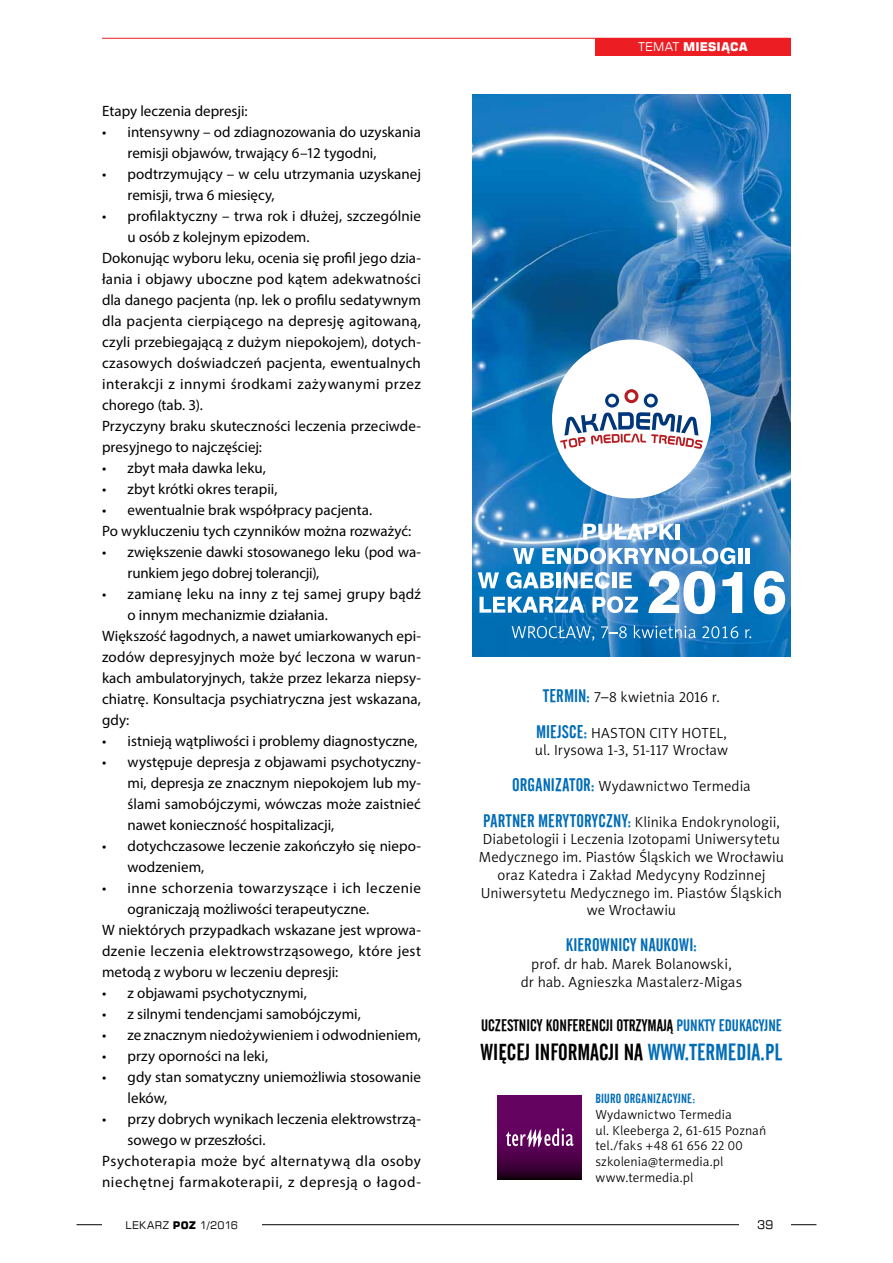
<style>
.page{position:relative;width:893px;height:1263px;background:#fff}
.page>*{position:absolute;margin:0;border:0;box-sizing:border-box;transform-origin:0 0}
.t1{font:22.95px "Alternate Gothic No 2 EU Normal";color:#000}
.t2{font:18px "Alternate Gothic No 2 EU Normal";letter-spacing:.01em;color:#006cb7}
.t3{font:16.5px "Alternate Gothic No 2 EU Normal";color:#000}
.t4{font:15px/21px "Myriad Pro";letter-spacing:.005em;color:#000}
.t5{font:15px "Myriad Pro";letter-spacing:.03em;color:#000}
.t6{font:15px "Myriad Pro";letter-spacing:.025em;color:#000}
.t7{font:15px "Myriad Pro";letter-spacing:.04em;color:#000}
.t8{font:14.85px/17.7px "Naomi Sans EFNTT Light";letter-spacing:.005em;color:#000;text-align:center}
.t9{font:13.2px/15.8px "Naomi Sans EFNTT Light";letter-spacing:.01em;color:#000}
.t10{font:13.2px "Alternate Gothic No 2 EU Normal";letter-spacing:.02em;color:#006cb7}
.t11{font:700 12px "Square 721 EU";letter-spacing:.01em;color:#fff}
.t12{font:12px "Square 721 EU";color:#000}
.t13{font:10.5px "Square 721 EU";letter-spacing:.03em;color:#000}
.s1{font-weight:400}
.s2{font-family:"Alternate Gothic No 2 EU Normal";font-size:18px;color:#006cb7}
.s3{color:#006cb7}
.s4{font-weight:700}
</style>
<div class="page">
<hr style="left:77px;top:1224px;width:739px;height:1px;background:#000">
<div style="left:740px;top:1216px;width:51px;height:17px;background:#fff"></div>
<div style="left:102px;top:1216px;width:159px;height:17px;background:#fff"></div>
<hr style="left:102px;top:38px;width:689px;height:1px;background:#ed1d24">
<div style="left:595px;top:38px;width:196px;height:17px;background:#ed1d24"></div>
<img style="left:472px;top:95px;width:319px;height:561px">
<svg style="left:497px;top:1095px;width:85px;height:85px"></svg>
<svg style="left:498px;top:1096px;width:83px;height:84px;background:#51014c"></svg>
<svg style="left:505px;top:1128px;width:68px;height:21px"></svg>
<svg style="left:513px;top:548px;width:21px;height:16px"></svg>
<svg style="left:542px;top:547px;width:193px;height:17px"></svg>
<hr style="left:738px;top:548px;width:4px;height:16px;background:#fff">
<hr style="left:746px;top:548px;width:4px;height:16px;background:#fff">
<svg style="left:478px;top:572px;width:21px;height:16px"></svg>
<svg style="left:506px;top:572px;width:48px;height:17px"></svg>
<div style="left:556px;top:572px;width:5px;height:16px;background:#fff"></div>
<svg style="left:564px;top:572px;width:46px;height:17px"></svg>
<hr style="left:612px;top:572px;width:4px;height:16px;background:#fff">
<svg style="left:619px;top:572px;width:13px;height:16px"></svg>
<svg style="left:479px;top:597px;width:105px;height:16px"></svg>
<svg style="left:593px;top:596px;width:45px;height:17px"></svg>
<svg style="left:648px;top:571px;width:67px;height:43px"></svg>
<svg style="left:722px;top:572px;width:20px;height:41px"></svg>
<svg style="left:754px;top:571px;width:31px;height:43px"></svg>
<svg style="left:512px;top:626px;width:82px;height:15px"></svg>
<svg style="left:601px;top:626px;width:26px;height:12px"></svg>
<svg style="left:634px;top:625px;width:62px;height:13px"></svg>
<svg style="left:702px;top:626px;width:36px;height:12px"></svg>
<svg style="left:745px;top:629px;width:6px;height:9px"></svg>
<div style="left:552px;top:339px;width:159px;height:159px;background:#fff;border-radius:50%"></div>
<svg style="left:560px;top:389px;width:231px;height:151px"></svg>
<p class="t4" style="left:102px;top:100px;width:147px">Etapy leczenia depresji:</p>
<p class="t4" style="left:128px;top:121px;width:295px;text-indent:-26px">• intensywny – od zdiagnozowania do uzyskania remisji objawów, trwający 6–12 tygodni,</p>
<p class="t4" style="left:128px;top:163px;width:295px;text-indent:-26px">• podtrzymujący – w celu utrzymania uzyskanej remisji, trwa 6 miesięcy,</p>
<p class="t4" style="left:102px;top:205px;width:320px">• profilaktyczny – trwa rok i dłużej, szczególnie</p>
<p class="t4" style="left:128px;top:226px;width:184px">u osób z kolejnym epizodem.</p>
<p class="t4" style="left:102px;top:247px;width:320px">Dokonując wyboru leku, ocenia się profil jego dzia-</p>
<p class="t4" style="left:102px;top:268px;width:320px">łania i objawy uboczne pod kątem adekwatności</p>
<p class="t4" style="left:102px;top:289px;width:320px">dla danego pacjenta (np. lek o profilu sedatywnym</p>
<p class="t4" style="left:102px;top:310px;width:320px">dla pacjenta cierpiącego na depresję agitowaną,</p>
<p class="t4" style="left:102px;top:331px;width:320px">czyli przebiegającą z dużym niepokojem), dotych-</p>
<p class="t4" style="left:102px;top:352px;width:320px">czasowych doświadczeń pacjenta, ewentualnych</p>
<p class="t5" style="left:102px;top:375px;width:320px">interakcji z innymi środkami zażywanymi przez</p>
<p class="t4" style="left:102px;top:394px;width:102px">chorego (tab. 3).</p>
<p class="t4" style="left:102px;top:415px;width:320px">Przyczyny braku skuteczności leczenia przeciwde-</p>
<p class="t4" style="left:102px;top:436px;width:162px">presyjnego to najczęściej:</p>
<p class="t4" style="left:102px;top:457px;width:165px">• zbyt mała dawka leku,</p>
<p class="t4" style="left:102px;top:478px;width:177px">• zbyt krótki okres terapii,</p>
<p class="t4" style="left:102px;top:499px;width:311px">• ewentualnie brak współpracy pacjenta.<br>Po wykluczeniu tych czynników można rozważyć:</p>
<p class="t4" style="left:128px;top:541px;width:295px;text-indent:-26px">• zwiększenie dawki stosowanego leku (pod wa&shy;runkiem jego dobrej tolerancji),</p>
<p class="t4" style="left:102px;top:583px;width:320px">• zamianę leku na inny z tej samej grupy bądź</p>
<p class="t4" style="left:128px;top:604px;width:202px">o innym mechanizmie działania.</p>
<p class="t4" style="left:102px;top:625px;width:320px">Większość łagodnych, a nawet umiarkowanych epi-</p>
<p class="t4" style="left:102px;top:646px;width:320px">zodów depresyjnych może być leczona w warun-</p>
<p class="t4" style="left:102px;top:667px;width:320px">kach ambulatoryjnych, także przez lekarza niepsy-</p>
<p class="t4" style="left:102px;top:688px;width:320px">chiatrę. Konsultacja psychiatryczna jest wskazana,</p>
<p class="t4" style="left:102px;top:709px;width:29px">gdy:</p>
<p class="t4" style="left:102px;top:730px;width:317px">• istnieją wątpliwości i problemy diagnostyczne,</p>
<p class="t4" style="left:128px;top:751px;width:295px;text-align:justify;text-indent:-26px">• występuje depresja z objawami psychotyczny&shy;mi, depresja ze znacznym niepokojem lub my&shy;ślami samobójczymi, wówczas może zaistnieć nawet konieczność hospitalizacji,</p>
<p class="t4" style="left:128px;top:835px;width:295px;text-indent:-26px">• dotychczasowe leczenie zakończyło się niepo&shy;wodzeniem,</p>
<p class="t5" style="left:102px;top:879px;width:320px">• inne schorzenia towarzyszące i ich leczenie</p>
<p class="t4" style="left:128px;top:898px;width:243px">ograniczają możliwości terapeutyczne.</p>
<p class="t4" style="left:102px;top:919px;width:320px">W niektórych przypadkach wskazane jest wprowa-</p>
<p class="t6" style="left:102px;top:942px;width:320px">dzenie leczenia elektrowstrząsowego, które jest</p>
<p class="t4" style="left:102px;top:961px;width:238px">metodą z wyboru w leczeniu depresji:</p>
<p class="t4" style="left:102px;top:982px;width:206px">• z objawami psychotycznymi,</p>
<p class="t4" style="left:102px;top:1003px;width:260px">• z silnymi tendencjami samobójczymi,</p>
<p class="t4" style="left:102px;top:1024px;width:320px">• ze znacznym niedożywieniem i odwodnieniem,</p>
<p class="t4" style="left:102px;top:1045px;width:168px">• przy oporności na leki,</p>
<p class="t4" style="left:128px;top:1066px;width:295px;text-indent:-26px">• gdy stan somatyczny uniemożliwia stosowanie leków,</p>
<p class="t4" style="left:102px;top:1108px;width:320px">• przy dobrych wynikach leczenia elektrowstrzą-</p>
<p class="t4" style="left:128px;top:1129px;width:139px">sowego w przeszłości.</p>
<p class="t5" style="left:102px;top:1152px;width:320px">Psychoterapia może być alternatywą dla osoby</p>
<p class="t7" style="left:102px;top:1173px;width:320px">niechętnej farmakoterapii, z depresją o łagod-</p>
<p class="t11" style="left:638px;top:39px;width:111px"><span class="s1">TEMAT</span> MIESIĄCA</p>
<p class="t8" style="left:543px;top:688px;width:178px"><span class="s2">TERMIN:</span> 7–8 kwietnia 2016 r.</p>
<p class="t8" style="left:535px;top:724px;width:195px;text-align:left"><span class="s2">MIEJSCE:</span> HASTON CITY HOTEL, ul. Irysowa 1-3, 51-117 Wrocław</p>
<p class="t8" style="left:512px;top:777px;width:240px"><span class="s2">ORGANIZATOR:</span> Wydawnictwo Termedia</p>
<p class="t8" style="left:479px;top:813px;width:307px"><span class="s2">PARTNER MERYTORYCZNY:</span> Klinika Endokrynologii, Diabetologii i Leczenia Izotopami Uniwersytetu Medycznego im. Piastów Śląskich we Wrocławiu oraz Katedra i Zakład Medycyny Rodzinnej Uniwersytetu Medycznego im. Piastów Śląskich we Wrocławiu</p>
<p class="t2" style="left:566px;top:935px;width:133px">KIEROWNICY NAUKOWI:</p>
<p class="t8" style="left:521px;top:955px;width:223px">prof. dr hab. Marek Bolanowski,<br>dr hab. Agnieszka Mastalerz-Migas</p>
<p class="t3" style="left:481px;top:1016px;width:302px">UCZESTNICY KONFERENCJI OTRZYMAJĄ <span class="s3">PUNKTY EDUKACYJNE</span></p>
<h1 class="t1" style="left:481px;top:1039px;width:303px">WIĘCEJ INFORMACJI NA <span class="s3">WWW.TERMEDIA.PL</span></h1>
<p class="t10" style="left:595px;top:1091px;width:101px">BIURO ORGANIZACYJNE:</p>
<p class="t9" style="left:595px;top:1106px;width:172px">Wydawnictwo Termedia<br>ul. Kleeberga 2, 61-615 Poznań tel./faks +48 61 656 22 00 szkolenia@termedia.pl www.termedia.pl</p>
<p class="t13" style="left:126px;top:1218px;width:114px">LEKARZ <span class="s4">POZ</span> 1/2016</p>
<p class="t12" style="left:757px;top:1217px;width:18px">39</p>
</div>
